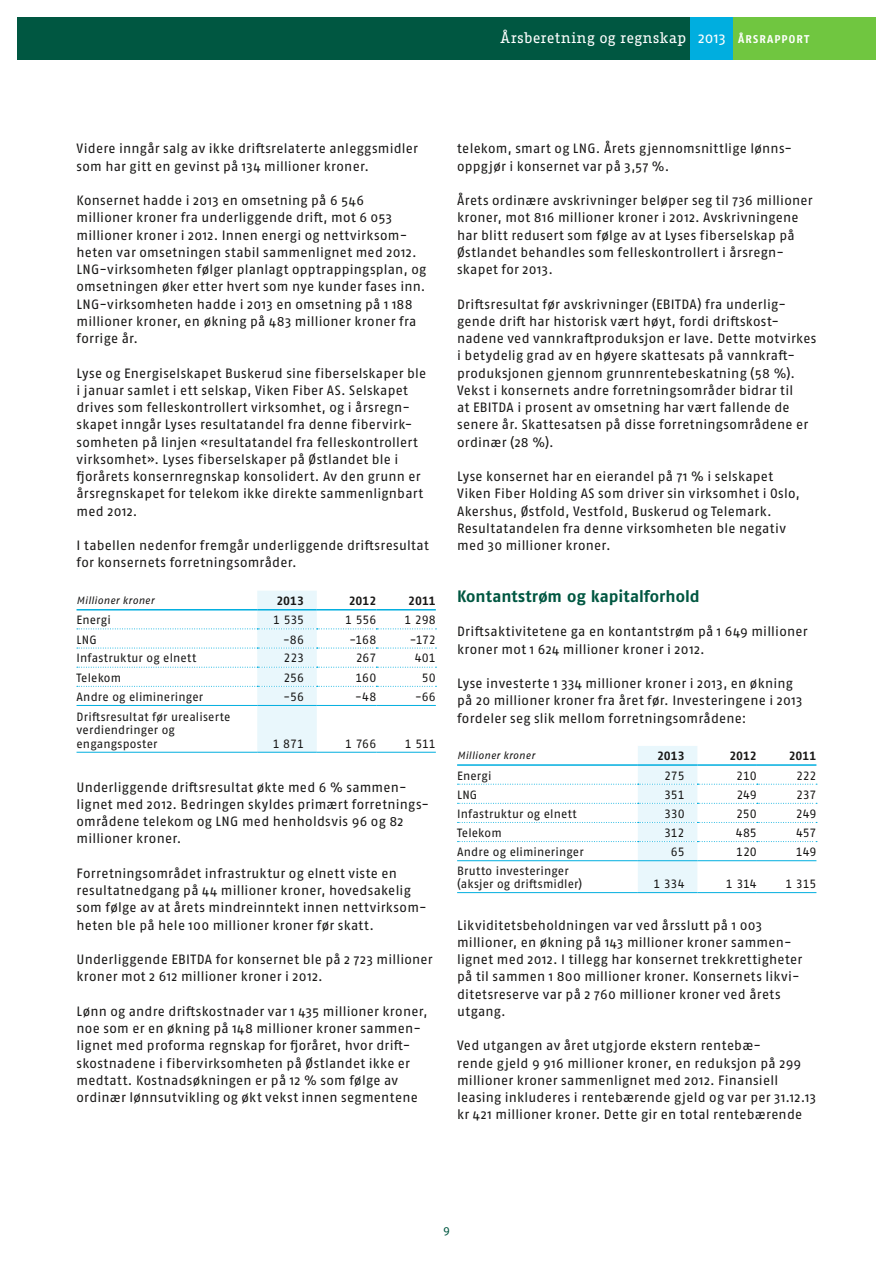
<style>
.page{position:relative;width:893px;height:1263px;background:#fff}
.page>*{position:absolute;margin:0;border:0;box-sizing:border-box;transform-origin:0 0}
.t1{font:700 16.5px "Fago OT";letter-spacing:.005em;color:#005741}
.t2{font:15px "Fago Office Serif OT";letter-spacing:.02em;color:#fff}
.t3{font:13.5px/17.2px "Fago OT";letter-spacing:.02em;color:#181716}
.t4{font:12px/13.5px "Fago OT";letter-spacing:.01em;color:#181716}
.t5{font:700 12px "Fago OT";letter-spacing:-.01em;color:#181716}
.t6{font:12px "Fago OT";color:#005741}
.t7{font:italic 10.5px "Fago OT";letter-spacing:.02em;color:#181716}
.s1{font-family:"Fago OT"}
.s2{font-family:"Fago OT";font-weight:700;font-size:11.25px}
</style>
<div class="page">
<svg style="left:77px;top:591px;width:359px;height:161px"></svg>
<hr style="left:77px;top:609px;width:180px;height:1px;background:#00aedf">
<hr style="left:257px;top:609px;width:60px;height:1px;background:#00aedf">
<hr style="left:317px;top:609px;width:59px;height:1px;background:#00aedf">
<hr style="left:376px;top:609px;width:60px;height:1px;background:#00aedf">
<hr style="left:77px;top:705px;width:180px;height:1px;background:#00aedf">
<hr style="left:257px;top:705px;width:60px;height:1px;background:#00aedf">
<hr style="left:317px;top:705px;width:59px;height:1px;background:#00aedf">
<hr style="left:376px;top:705px;width:60px;height:1px;background:#00aedf">
<hr style="left:77px;top:752px;width:180px;height:1px;background:#00aedf">
<hr style="left:257px;top:752px;width:60px;height:1px;background:#00aedf">
<hr style="left:317px;top:752px;width:59px;height:1px;background:#00aedf">
<hr style="left:376px;top:752px;width:60px;height:1px;background:#00aedf">
<svg style="left:457px;top:746px;width:360px;height:147px"></svg>
<hr style="left:457px;top:764px;width:181px;height:2px;background:#00aedf">
<hr style="left:638px;top:764px;width:59px;height:2px;background:#00aedf">
<hr style="left:697px;top:764px;width:60px;height:2px;background:#00aedf">
<hr style="left:757px;top:764px;width:59px;height:2px;background:#00aedf">
<hr style="left:457px;top:860px;width:181px;height:1px;background:#00aedf">
<hr style="left:638px;top:860px;width:59px;height:1px;background:#00aedf">
<hr style="left:697px;top:860px;width:60px;height:1px;background:#00aedf">
<hr style="left:757px;top:860px;width:59px;height:1px;background:#00aedf">
<hr style="left:457px;top:892px;width:181px;height:1px;background:#00aedf">
<hr style="left:638px;top:892px;width:59px;height:1px;background:#00aedf">
<hr style="left:697px;top:892px;width:60px;height:1px;background:#00aedf">
<hr style="left:757px;top:892px;width:59px;height:1px;background:#00aedf">
<div style="left:17px;top:17px;width:674px;height:43px;background:#005741"></div>
<div style="left:691px;top:17px;width:42px;height:43px;background:#00aedf"></div>
<div style="left:733px;top:17px;width:143px;height:43px;background:#70c640"></div>
<p class="t2" style="left:500px;top:29px;width:311px">Årsberetning og regnskap <span class="s1">2013</span> <span class="s2">ÅRSRAPPORT</span></p>
<p class="t3" style="left:77px;top:140px;width:343px">Videre inngår salg av ikke driftsrelaterte anleggsmidler som har gitt en gevinst på 134 millioner kroner.</p>
<p class="t3" style="left:77px;top:192px;width:351px">Konsernet hadde i 2013 en omsetning på 6 546<br>millioner kroner fra underliggende drift, mot 6 053 millioner kroner i 2012. Innen energi og nettvirksom&shy;heten var omsetningen stabil sammenlignet med 2012.<br>LNG-virksomheten følger planlagt opptrappingsplan, og omsetningen øker etter hvert som nye kunder fases inn.<br>LNG-virksomheten hadde i 2013 en omsetning på 1 188 millioner kroner, en økning på 483 millioner kroner fra forrige år.</p>
<p class="t3" style="left:77px;top:364px;width:351px">Lyse og Energiselskapet Buskerud sine fiberselskaper ble i januar samlet i ett selskap, Viken Fiber AS. Selskapet drives som felleskontrollert virksomhet, og i årsregn&shy;skapet inngår Lyses resultatandel fra denne fibervirk&shy;somheten på linjen «resultatandel fra felleskontrollert virksomhet». Lyses fiberselskaper på Østlandet ble i fjorårets konsernregnskap konsolidert. Av den grunn er årsregnskapet for telekom ikke direkte sammenlignbart med 2012.</p>
<p class="t3" style="left:77px;top:537px;width:354px">I tabellen nedenfor fremgår underliggende driftsresultat for konsernets forretningsområder.</p>
<p class="t7" style="left:77px;top:594px;width:79px">Millioner kroner</p>
<p class="t5" style="left:276px;top:593px;width:29px">2013</p>
<p class="t5" style="left:349px;top:593px;width:29px">2012</p>
<p class="t5" style="left:408px;top:593px;width:29px">2011</p>
<p class="t4" style="left:77px;top:613px;width:36px">Energi</p>
<p class="t4" style="left:273px;top:613px;width:32px">1 535</p>
<p class="t4" style="left:345px;top:613px;width:33px">1 556</p>
<p class="t4" style="left:404px;top:613px;width:33px">1 298</p>
<p class="t4" style="left:77px;top:633px;width:22px">LNG</p>
<p class="t4" style="left:283px;top:633px;width:22px">-86</p>
<p class="t4" style="left:349px;top:633px;width:28px">-168</p>
<p class="t4" style="left:410px;top:633px;width:27px">-172</p>
<p class="t4" style="left:77px;top:651px;width:121px">Infastruktur og elnett</p>
<p class="t4" style="left:284px;top:651px;width:22px">223</p>
<p class="t4" style="left:356px;top:651px;width:22px">267</p>
<p class="t4" style="left:415px;top:651px;width:23px">401</p>
<p class="t4" style="left:77px;top:671px;width:46px">Telekom</p>
<p class="t4" style="left:283px;top:671px;width:22px">256</p>
<p class="t4" style="left:355px;top:671px;width:22px">160</p>
<p class="t4" style="left:422px;top:671px;width:15px">50</p>
<p class="t4" style="left:77px;top:690px;width:128px">Andre og elimineringer</p>
<p class="t4" style="left:284px;top:690px;width:22px">-56</p>
<p class="t4" style="left:355px;top:690px;width:23px">-48</p>
<p class="t4" style="left:415px;top:690px;width:22px">-66</p>
<p class="t4" style="left:77px;top:710px;width:156px">Driftsresultat før urealiserte verdiendringer og engangsposter</p>
<p class="t4" style="left:273px;top:737px;width:33px">1 871</p>
<p class="t4" style="left:345px;top:737px;width:33px">1 766</p>
<p class="t4" style="left:405px;top:737px;width:33px">1 511</p>
<p class="t3" style="left:77px;top:778px;width:354px">Underliggende driftsresultat økte med 6 % sammen&shy;lignet med 2012. Bedringen skyldes primært forretnings&shy;områdene telekom og LNG med henholdsvis 96 og 82 millioner kroner.</p>
<p class="t3" style="left:77px;top:864px;width:352px">Forretningsområdet infrastruktur og elnett viste en resultatnedgang på 44 millioner kroner, hovedsakelig som følge av at årets mindreinntekt innen nettvirksom&shy;heten ble på hele 100 millioner kroner før skatt.</p>
<p class="t3" style="left:77px;top:951px;width:358px">Underliggende EBITDA for konsernet ble på 2 723 millioner kroner mot 2 612 millioner kroner i 2012.</p>
<p class="t3" style="left:77px;top:1003px;width:352px">Lønn og andre driftskostnader var 1 435 millioner kroner, noe som er en økning på 148 millioner kroner sammen&shy;lignet med proforma regnskap for fjoråret, hvor drift&shy;skostnadene i fibervirksomheten på Østlandet ikke er medtatt. Kostnadsøkningen er på 12 % som følge av ordinær lønnsutvikling og økt vekst innen segmentene</p>
<p class="t3" style="left:457px;top:140px;width:336px">telekom, smart og LNG. Årets gjennomsnittlige lønns&shy;oppgjør i konsernet var på 3,57 %.</p>
<p class="t3" style="left:457px;top:192px;width:357px">Årets ordinære avskrivninger beløper seg til 736 millioner kroner, mot 816 millioner kroner i 2012. Avskrivningene har blitt redusert som følge av at Lyses fiberselskap på Østlandet behandles som felleskontrollert i årsregn&shy;skapet for 2013.</p>
<p class="t3" style="left:457px;top:295px;width:361px">Driftsresultat før avskrivninger (EBITDA) fra underlig&shy;gende drift har historisk vært høyt, fordi driftskost&shy;nadene ved vannkraftproduksjon er lave. Dette motvirkes i betydelig grad av en høyere skattesats på vannkraft&shy;produksjonen gjennom grunnrentebeskatning (58 %).<br>Vekst i konsernets andre forretningsområder bidrar til<br>at EBITDA i prosent av omsetning har vært fallende de senere år. Skattesatsen på disse forretningsområdene er ordinær (28 %).</p>
<p class="t3" style="left:457px;top:468px;width:344px">Lyse konsernet har en eierandel på 71 % i selskapet Viken Fiber Holding AS som driver sin virksomhet i Oslo, Akershus, Østfold, Vestfold, Buskerud og Telemark.<br>Resultatandelen fra denne virksomheten ble negativ med 30 millioner kroner.</p>
<p class="t1" style="left:457px;top:586px;width:244px">Kontantstrøm og kapitalforhold</p>
<p class="t3" style="left:457px;top:623px;width:352px">Driftsaktivitetene ga en kontantstrøm på 1 649 millioner kroner mot 1 624 millioner kroner i 2012.</p>
<p class="t3" style="left:457px;top:675px;width:347px">Lyse investerte 1 334 millioner kroner i 2013, en økning på 20 millioner kroner fra året før. Investeringene i 2013 fordeler seg slik mellom forretningsområdene:</p>
<p class="t7" style="left:457px;top:749px;width:79px">Millioner kroner</p>
<p class="t5" style="left:657px;top:748px;width:29px">2013</p>
<p class="t5" style="left:729px;top:748px;width:29px">2012</p>
<p class="t5" style="left:789px;top:748px;width:29px">2011</p>
<p class="t4" style="left:457px;top:769px;width:36px">Energi</p>
<p class="t4" style="left:664px;top:769px;width:22px">275</p>
<p class="t4" style="left:736px;top:769px;width:22px">210</p>
<p class="t4" style="left:796px;top:769px;width:22px">222</p>
<p class="t4" style="left:457px;top:788px;width:22px">LNG</p>
<p class="t4" style="left:664px;top:788px;width:22px">351</p>
<p class="t4" style="left:736px;top:788px;width:22px">249</p>
<p class="t4" style="left:796px;top:788px;width:22px">237</p>
<p class="t4" style="left:457px;top:807px;width:121px">Infastruktur og elnett</p>
<p class="t4" style="left:664px;top:807px;width:22px">330</p>
<p class="t4" style="left:736px;top:807px;width:22px">250</p>
<p class="t4" style="left:796px;top:807px;width:22px">249</p>
<p class="t4" style="left:457px;top:826px;width:46px">Telekom</p>
<p class="t4" style="left:664px;top:826px;width:22px">312</p>
<p class="t4" style="left:736px;top:826px;width:23px">485</p>
<p class="t4" style="left:796px;top:826px;width:22px">457</p>
<p class="t4" style="left:457px;top:845px;width:128px">Andre og elimineringer</p>
<p class="t4" style="left:671px;top:845px;width:15px">65</p>
<p class="t4" style="left:736px;top:845px;width:22px">120</p>
<p class="t4" style="left:796px;top:845px;width:22px">149</p>
<p class="t4" style="left:457px;top:864px;width:127px">Brutto investeringer (aksjer og driftsmidler)</p>
<p class="t4" style="left:653px;top:877px;width:33px">1 334</p>
<p class="t4" style="left:726px;top:877px;width:33px">1 314</p>
<p class="t4" style="left:785px;top:877px;width:33px">1 315</p>
<p class="t3" style="left:457px;top:916px;width:347px">Likviditetsbeholdningen var ved årsslutt på 1 003 millioner, en økning på 143 millioner kroner sammen&shy;lignet med 2012. I tillegg har konsernet trekkrettigheter på til sammen 1 800 millioner kroner. Konsernets likvi&shy;ditetsreserve var på 2 760 millioner kroner ved årets utgang.</p>
<p class="t3" style="left:457px;top:1037px;width:360px">Ved utgangen av året utgjorde ekstern rentebæ-<br>rende gjeld 9 916 millioner kroner, en reduksjon på 299 millioner kroner sammenlignet med 2012. Finansiell leasing inkluderes i rentebærende gjeld og var per 31.12.13 kr 421 millioner kroner. Dette gir en total rentebærende</p>
<p class="t6" style="left:443px;top:1223px;width:8px">9</p>
</div>
